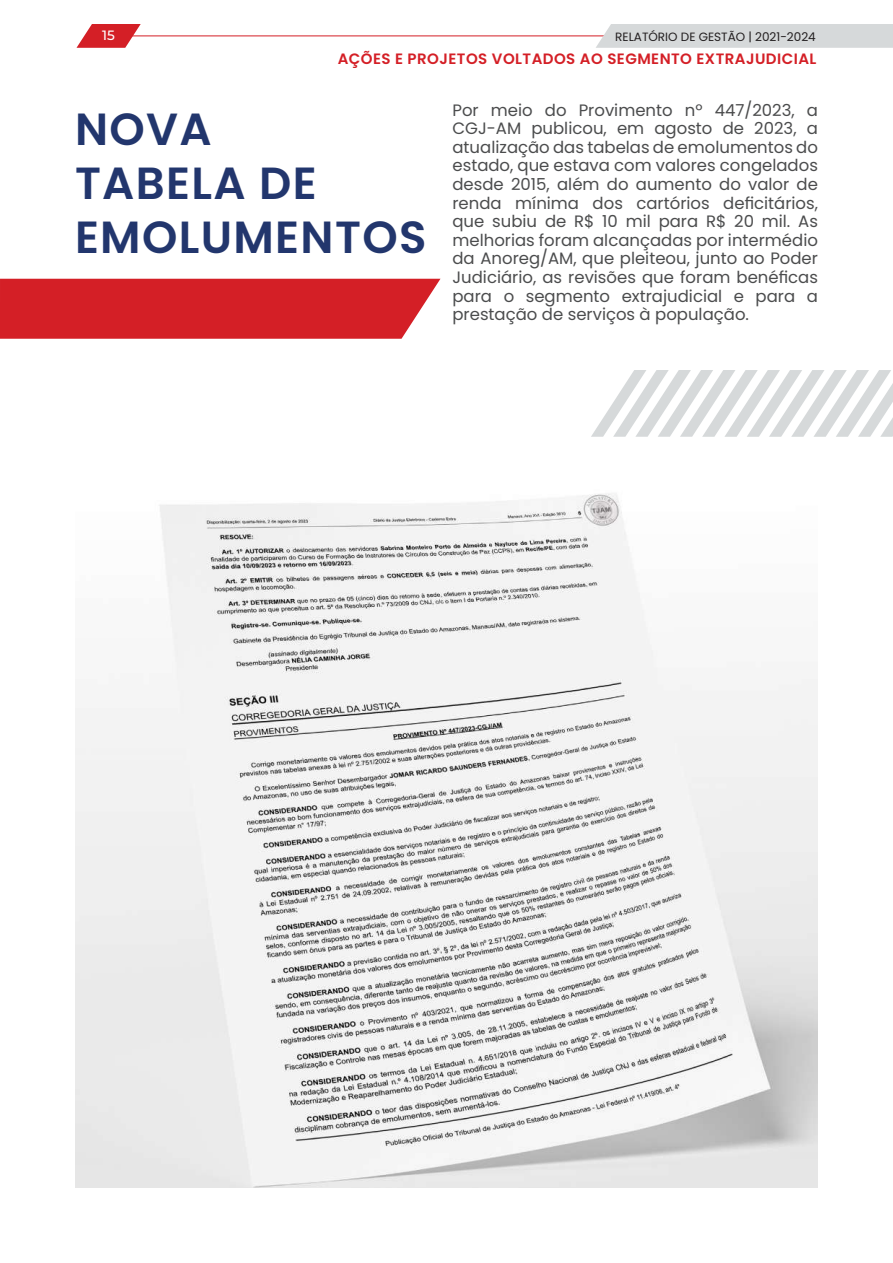
<style>
.page{position:relative;width:893px;height:1263px;background:#fff}
.page>*{position:absolute;margin:0;border:0;box-sizing:border-box;transform-origin:0 0}
.t1{font:600 45px/54px "Poppins";letter-spacing:.03em;color:#22366d}
.t2{font:16.5px/18.6px "Poppins";color:#4b4c4d;text-align:justify}
.t3{font:600 15px "Poppins";letter-spacing:.03em;color:#d41f26}
.t4{font:500 13.5px "Montserrat";color:#fff}
.t5{font:12px "Poppins";color:#231f20}
</style>
<div class="page">
<div style="left:0;top:279px;width:440px;height:60px;background:#d41f26"></div>
<img style="left:75px;top:494px;width:743px;height:693px">
<svg style="left:591px;top:370px;width:302px;height:67px"></svg>
<hr style="left:114px;top:36px;width:497px;height:1px;background:#d41f26">
<svg style="left:77px;top:24px;width:64px;height:24px"></svg>
<div style="left:596px;top:24px;width:297px;height:24px;background:#d6d9da"></div>
<p class="t4" style="left:102px;top:26px;width:14px">15</p>
<p class="t5" style="left:615px;top:30px;width:202px">RELATÓRIO DE GESTÃO | 2021-2024</p>
<p class="t3" style="left:338px;top:50px;width:480px">AÇÕES E PROJETOS VOLTADOS AO SEGMENTO EXTRAJUDICIAL</p>
<h1 class="t1" style="left:75px;top:103px;width:353px">NOVA<br>TABELA DE<br>EMOLUMENTOS</h1>
<p class="t2" style="left:452px;top:101px;width:367px">Por meio do Provimento nº 447/2023, a CGJ-AM publicou, em agosto de 2023, a atualização das tabelas de emolumentos do estado, que estava com valores congelados desde 2015, além do aumento do valor de renda mínima dos cartórios deficitários, que subiu de R$ 10 mil para R$ 20 mil. As melhorias foram alcançadas por intermédio da Anoreg/AM, que pleiteou, junto ao Poder Judiciário, as revisões que foram benéficas para o segmento extrajudicial e para a prestação de serviços à população.</p>
</div>
